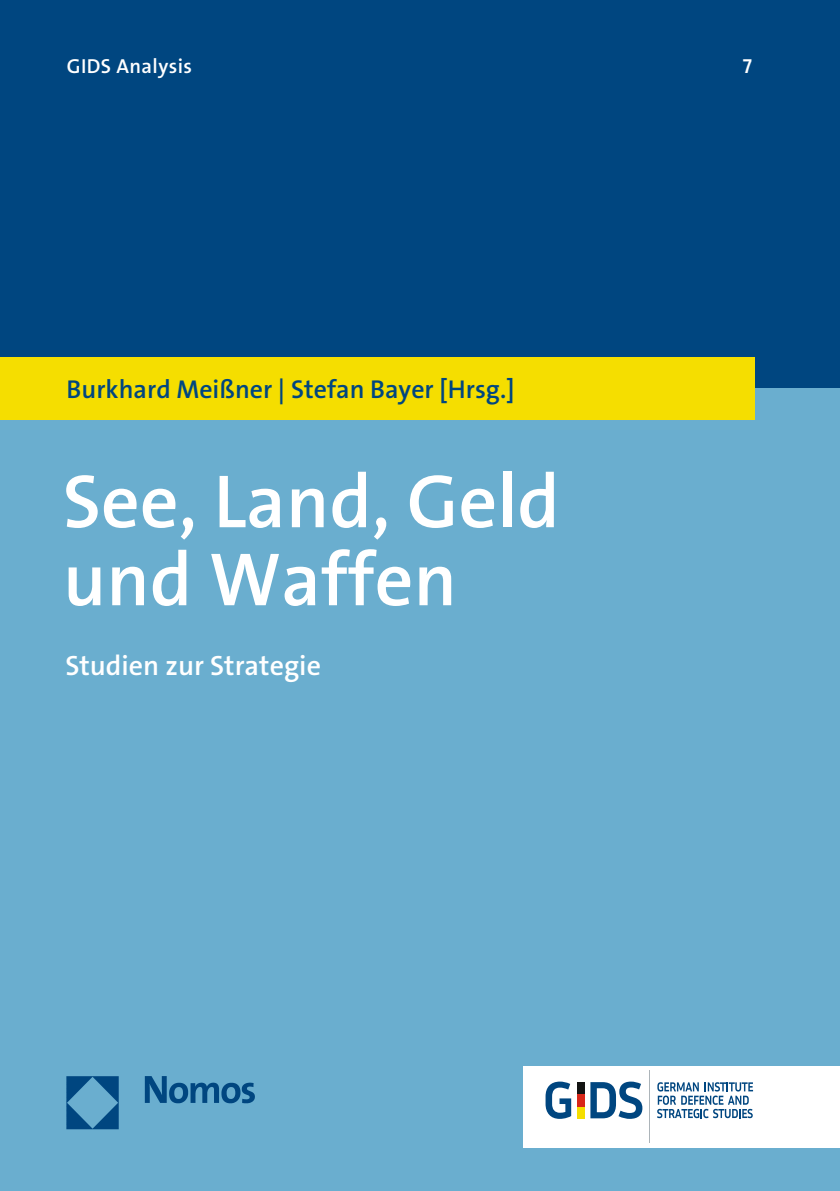
<style>
.page{position:relative;width:840px;height:1191px;background:#fff}
.page>*{position:absolute;margin:0;border:0;box-sizing:border-box;transform-origin:0 0}
.t1{font:600 76px/78px "The Sans Os F";color:#fff}
.t2{font:600 28px "The Sans Os F";color:#fff}
.t3{font:600 25.8px "The Sans Os F";color:#004680}
.t4{font:600 20.4px "The Sans Os F";letter-spacing:.02em;color:#fff}
</style>
<div class="page">
<div style="left:0;top:0;width:839px;height:388px;background:#004680"></div>
<div style="left:0;top:388px;width:839px;height:803px;background:#6aaecf"></div>
<div style="left:0;top:357px;width:754px;height:62px;background:#f5de00"></div>
<img style="left:66px;top:1076px;width:189px;height:54px">
<div style="left:523px;top:1066px;width:316px;height:81px;background:#fff"></div>
<svg style="left:545px;top:1081px;width:26px;height:37px"></svg>
<svg style="left:590px;top:1081px;width:52px;height:37px"></svg>
<div style="left:576px;top:1082px;width:8px;height:12px;background:#131413"></div>
<div style="left:576px;top:1106px;width:8px;height:12px;background:#f5de00"></div>
<div style="left:576px;top:1094px;width:8px;height:12px;background:#d82718"></div>
<svg style="left:657px;top:1082px;width:95px;height:36px"></svg>
<hr style="left:649px;top:1070px;width:1px;height:72px;background:#acb4b9">
<p class="t4" style="left:67px;top:53px;width:127px">GIDS Analysis</p>
<p class="t4" style="left:742px;top:53px;width:11px">7</p>
<p class="t3" style="left:67px;top:373px;width:449px">Burkhard Meißner | Stefan Bayer [Hrsg.]</p>
<h1 class="t1" style="left:63px;top:463px;width:498px">See, Land, Geld und Waffen</h1>
<p class="t2" style="left:65px;top:648px;width:257px">Studien zur Strategie</p>
</div>
